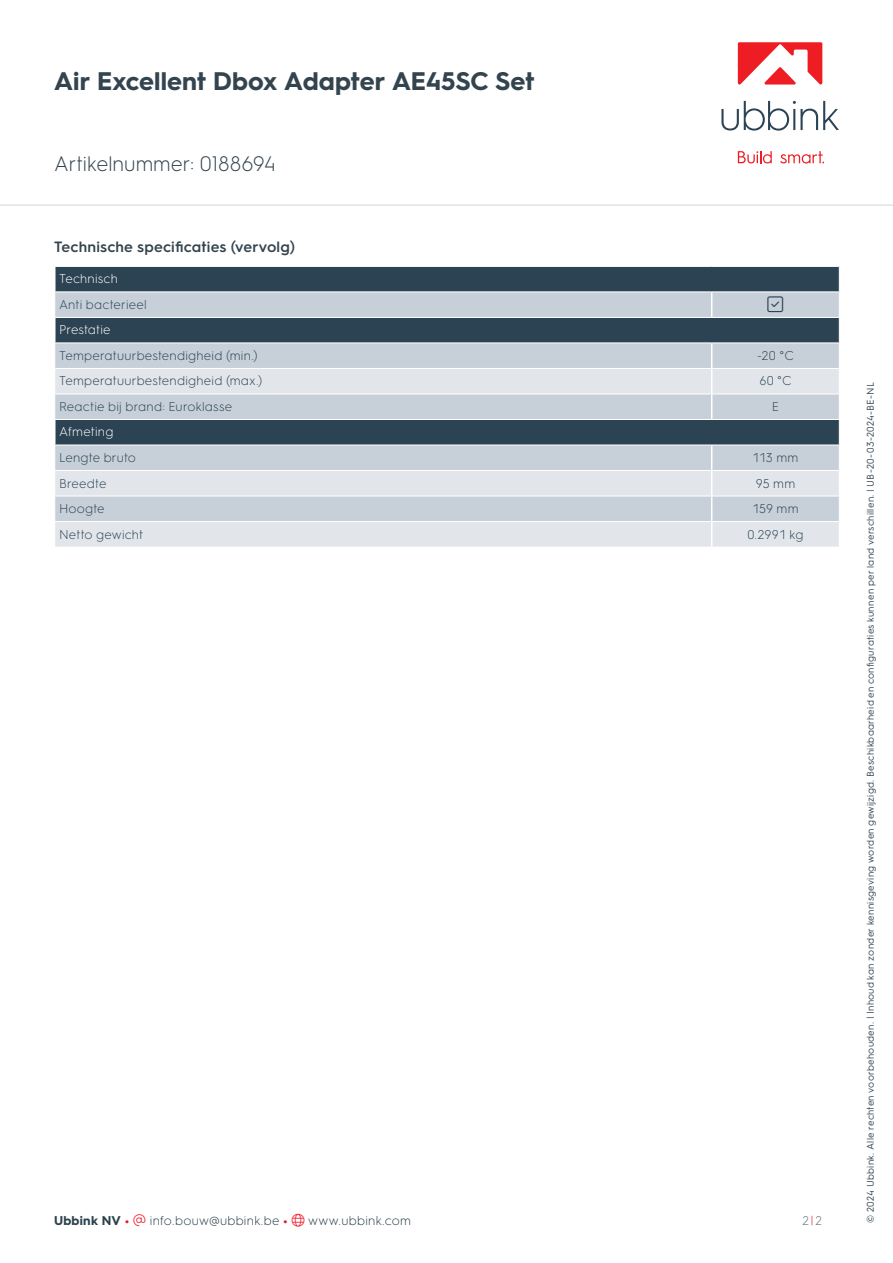
<style>
.page{position:relative;width:893px;height:1263px;background:#fff}
.page>*{position:absolute;margin:0;border:0;box-sizing:border-box;transform-origin:0 0}
.t1{font:700 25.5px "HGS3";color:#33444f}
.t2{font:300 21px "HGS3";color:#33444f}
.t3{font:300 18px "Font Awesome 6 Pro";color:#2c4354}
.t4{font:600 15px "HGS3";letter-spacing:.01em;color:#33444f}
.t5{font:300 12.75px "HGS3";letter-spacing:.015em;color:#2c4354}
.t6{font:300 12.75px "HGS3";letter-spacing:.02em;color:#2c424c}
.t7{font:300 12.75px "HGS3";letter-spacing:.01em;color:#fff}
.t8{font:300 12.75px "HGS3";color:#66737c}
.t9{font:9.75px "HGS3";letter-spacing:.03em;color:#33444f}
.s1{font-weight:700}
.s2{font-weight:700;color:#e31e25}
.s3{color:#ee1f2d}
.s4{color:#e31e25}
</style>
<div class="page">
<div style="left:56px;top:267px;width:783px;height:24px;background:#2c4354"></div>
<svg style="left:55px;top:292px;width:784px;height:76px;fill:#c7d0d9"></svg>
<svg style="left:55px;top:369px;width:784px;height:178px"></svg>
<svg style="left:711px;top:292px;width:1px;height:25px"></svg>
<hr style="left:54px;top:317px;width:658px;height:1px;background:#fff">
<hr style="left:712px;top:317px;width:128px;height:1px;background:#fff">
<hr style="left:54px;top:318px;width:2px;height:24px;background:#fff">
<hr style="left:54px;top:342px;width:658px;height:1px;background:#fff">
<hr style="left:712px;top:342px;width:128px;height:1px;background:#fff">
<hr style="left:55px;top:393px;width:657px;height:1px;background:#fff">
<hr style="left:712px;top:393px;width:127px;height:1px;background:#fff">
<svg style="left:711px;top:343px;width:1px;height:76px"></svg>
<hr style="left:54px;top:419px;width:658px;height:1px;background:#fff">
<hr style="left:712px;top:419px;width:128px;height:1px;background:#fff">
<hr style="left:54px;top:420px;width:2px;height:25px;background:#fff">
<hr style="left:54px;top:445px;width:658px;height:1px;background:#fff">
<hr style="left:712px;top:445px;width:128px;height:1px;background:#fff">
<hr style="left:55px;top:470px;width:657px;height:1px;background:#fff">
<hr style="left:712px;top:470px;width:127px;height:1px;background:#fff">
<hr style="left:55px;top:496px;width:657px;height:1px;background:#fff">
<hr style="left:712px;top:496px;width:127px;height:1px;background:#fff">
<hr style="left:55px;top:521px;width:657px;height:1px;background:#fff">
<hr style="left:712px;top:521px;width:127px;height:1px;background:#fff">
<svg style="left:711px;top:445px;width:1px;height:102px"></svg>
<svg style="left:839px;top:267px;width:1px;height:178px"></svg>
<hr style="left:0;top:204px;width:893px;height:2px;background:#e1e4e6">
<svg style="left:721px;top:101px;width:118px;height:30px"></svg>
<svg style="left:738px;top:151px;width:34px;height:13px"></svg>
<svg style="left:780px;top:151px;width:44px;height:13px"></svg>
<svg style="left:738px;top:42px;width:84px;height:43px"></svg>
<svg style="left:768px;top:296px;width:15px;height:16px"></svg>
<h1 class="t1" style="left:54px;top:63px;width:482px">Air Excellent Dbox Adapter AE45SC Set</h1>
<h2 class="t2" style="left:54px;top:150px;width:224px">Artikelnummer: 0188694</h2>
<p class="t4" style="left:54px;top:236px;width:242px">Technische specificaties (vervolg)</p>
<p class="t7" style="left:59px;top:270px;width:60px">Technisch</p>
<p class="t5" style="left:59px;top:296px;width:89px">Anti bacterieel</p>
<h3 class="t3" style="left:768px;top:295px;width:17px">▲❑◆</h3>
<p class="t7" style="left:59px;top:321px;width:53px">Prestatie</p>
<p class="t5" style="left:59px;top:347px;width:200px">Temperatuurbestendigheid (min.)</p>
<p class="t5" style="left:757px;top:347px;width:38px">-20 °C</p>
<p class="t5" style="left:59px;top:372px;width:205px">Temperatuurbestendigheid (max.)</p>
<p class="t5" style="left:759px;top:372px;width:34px">60 °C</p>
<p class="t5" style="left:59px;top:398px;width:175px">Reactie bij brand: Euroklasse</p>
<p class="t5" style="left:772px;top:398px;width:9px">E</p>
<p class="t7" style="left:59px;top:423px;width:56px">Afmeting</p>
<p class="t5" style="left:59px;top:449px;width:78px">Lengte bruto</p>
<p class="t5" style="left:752px;top:449px;width:47px">113 mm</p>
<p class="t5" style="left:59px;top:474px;width:49px">Breedte</p>
<p class="t5" style="left:756px;top:474px;width:41px">95 mm</p>
<p class="t5" style="left:59px;top:500px;width:47px">Hoogte</p>
<p class="t5" style="left:752px;top:500px;width:48px">159 mm</p>
<p class="t5" style="left:59px;top:525px;width:86px">Netto gewicht</p>
<p class="t5" style="left:747px;top:525px;width:58px">0.2991 kg</p>
<p class="t6" style="left:54px;top:1211px;width:359px"><span class="s1">Ubbink NV</span> <span class="s2">•</span> <span class="s3">▼</span> info.bouw@ubbink.be <span class="s2">•</span> <span class="s3">●□</span> www.ubbink.com</p>
<p class="t8" style="left:802px;top:1211px;width:21px">2<span class="s4">|</span>2</p>
<p class="t9" style="left:864px;top:1222px;width:842px;rotate:-90deg">© 2024 Ubbink. Alle rechten voorbehouden. | Inhoud kan zonder kennisgeving worden gewijzigd. Beschikbaarheid en configuraties kunnen per land verschillen. | UB-20-03-2024-BE-NL</p>
</div>
